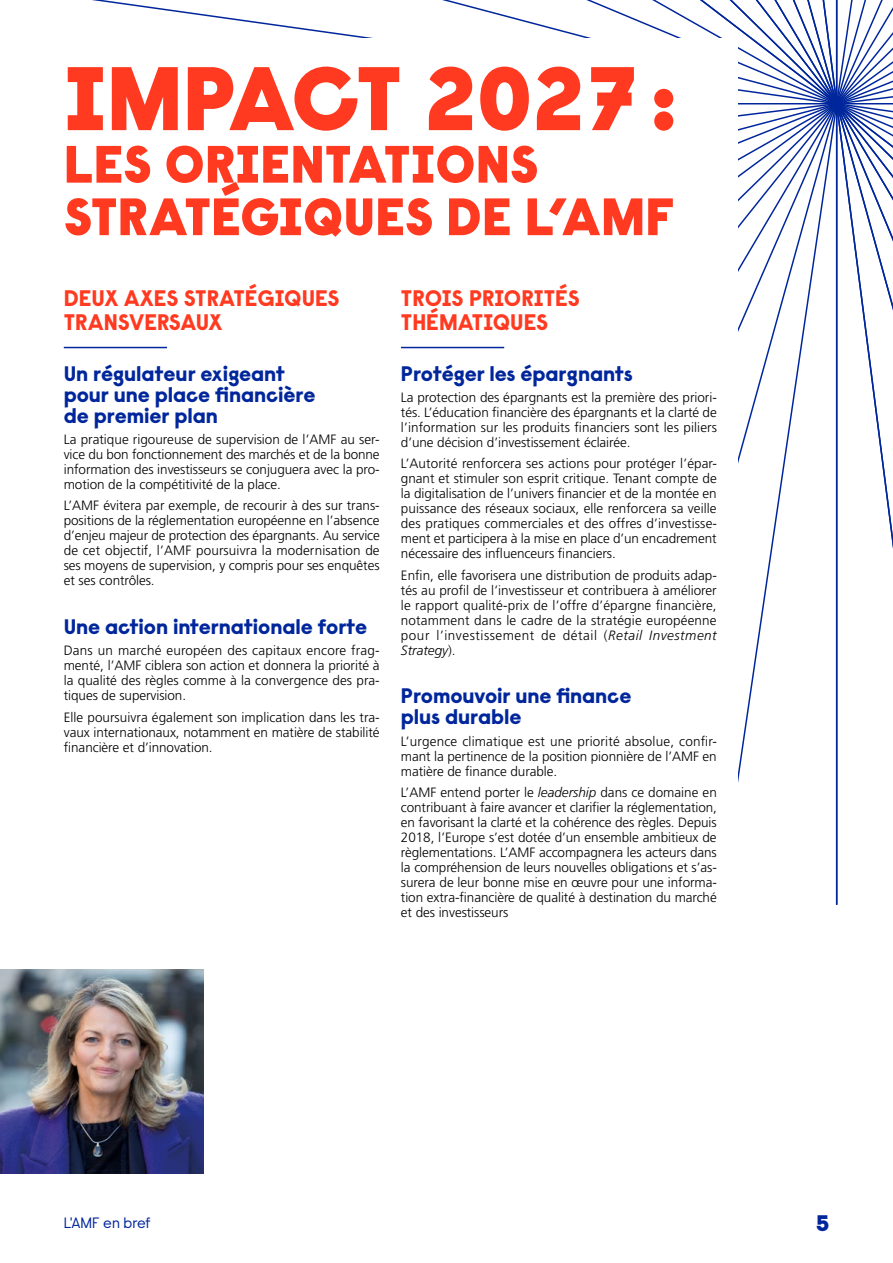
<style>
.page{position:relative;width:893px;height:1263px;background:#fff}
.page>*{position:absolute;margin:0;border:0;box-sizing:border-box;transform-origin:0 0}
.TITRE_PARTIE_PARTIE_1___BLEU_CIEL{font:90px "Raisonne Pro Poster";color:#ff3a20}
.TITRE_PARTIE_PARTIE_1___BLEU_CIEL-2{font:52.5px/52.5px "Raisonne Pro Poster";color:#ff3a20}
.SOUS_TITRE_PARTIE_1___BLEU_CIEL{font:800 22.5px/24px "Raisonne Pro";color:#ff3a20}
.t1{font:22.5px "Raisonne Pro Poster";color:#00269c}
.TEXTE_COURANT{font:800 21px/21px "Raisonne Pro";letter-spacing:-.005em;color:#00269c}
.t2{font:15px "Raisonne Pro";color:#00269c}
.TEXTE_COURANT-2{font:300 13.5px/15px "Frutiger LT Pro";letter-spacing:-.005em;color:#000;text-align:justify}
.s1{font-style:italic}
</style>
<div class="page">
<hr style="left:836px;top:0;width:1px;height:905px;background:#00269c">
<svg style="left:733px;top:0;width:160px;height:901px"></svg>
<div style="left:0;top:38px;width:737px;height:894px;background:#fff"></div>
<hr style="left:64px;top:347px;width:103px;height:1px;background:#00269c">
<hr style="left:401px;top:347px;width:103px;height:1px;background:#00269c">
<img style="left:0;top:970px;width:203px;height:203px">
<p class="TITRE_PARTIE_PARTIE_1___BLEU_CIEL" style="left:64px;top:34px;width:614px">IMPACT 2027:</p>
<p class="TITRE_PARTIE_PARTIE_1___BLEU_CIEL-2" style="left:64px;top:137px;width:612px">LES ORIENTATIONS<br>STRATÉGIQUES DE L’AMF</p>
<p class="SOUS_TITRE_PARTIE_1___BLEU_CIEL" style="left:64px;top:285px;width:277px">DEUX AXES STRATÉGIQUES<br>TRANSVERSAUX</p>
<p class="TEXTE_COURANT" style="left:64px;top:362px;width:253px">Un régulateur exigeant pour une place financière de premier plan</p>
<p class="TEXTE_COURANT-2" style="left:64px;top:432px;width:317px">La pratique rigoureuse de supervision de l’AMF au ser&shy;vice du bon fonctionnement des marchés et de la bonne information des investisseurs se conjuguera avec la pro&shy;motion de la compétitivité de la place.</p>
<p class="TEXTE_COURANT-2" style="left:64px;top:498px;width:318px">L’AMF évitera par exemple, de recourir à des sur trans&shy;positions de la réglementation européenne en l’absence d’enjeu majeur de protection des épargnants. Au service de cet objectif, l’AMF poursuivra la modernisation de ses moyens de supervision, y compris pour ses enquêtes et ses contrôles.</p>
<p class="TEXTE_COURANT" style="left:64px;top:616px;width:305px">Une action internationale forte</p>
<p class="TEXTE_COURANT-2" style="left:64px;top:643px;width:317px">Dans un marché européen des capitaux encore frag&shy;menté, l’AMF ciblera son action et donnera la priorité à la qualité des règles comme à la convergence des pra&shy;tiques de supervision.</p>
<p class="TEXTE_COURANT-2" style="left:64px;top:710px;width:317px">Elle poursuivra également son implication dans les tra&shy;vaux internationaux, notamment en matière de stabilité financière et d’innovation.</p>
<p class="SOUS_TITRE_PARTIE_1___BLEU_CIEL" style="left:401px;top:285px;width:180px">TROIS PRIORITÉS<br>THÉMATIQUES</p>
<p class="TEXTE_COURANT" style="left:401px;top:362px;width:233px">Protéger les épargnants</p>
<p class="TEXTE_COURANT-2" style="left:401px;top:390px;width:318px">La protection des épargnants est la première des priori&shy;tés. L’éducation financière des épargnants et la clarté de l’information sur les produits financiers sont les piliers d’une décision d’investissement éclairée.</p>
<p class="TEXTE_COURANT-2" style="left:401px;top:456px;width:317px">L’Autorité renforcera ses actions pour protéger l’épar&shy;gnant et stimuler son esprit critique. Tenant compte de la digitalisation de l’univers financier et de la montée en puissance des réseaux sociaux, elle renforcera sa veille des pratiques commerciales et des offres d’investisse&shy;ment et participera à la mise en place d’un encadrement nécessaire des influenceurs financiers.</p>
<p class="TEXTE_COURANT-2" style="left:401px;top:568px;width:317px">Enfin, elle favorisera une distribution de produits adap&shy;tés au profil de l’investisseur et contribuera à améliorer le rapport qualité-prix de l’offre d’épargne financière, notamment dans le cadre de la stratégie européenne pour l’investissement de détail (<span class="s1">Retail Investment Strategy</span>).</p>
<p class="TEXTE_COURANT" style="left:401px;top:685px;width:232px">Promouvoir une finance plus durable</p>
<p class="TEXTE_COURANT-2" style="left:401px;top:734px;width:317px">L’urgence climatique est une priorité absolue, confir&shy;mant la pertinence de la position pionnière de l’AMF en matière de finance durable.</p>
<p class="TEXTE_COURANT-2" style="left:401px;top:785px;width:317px">L’AMF entend porter le <span class="s1">leadership</span> dans ce domaine en contribuant à faire avancer et clarifier la réglementation, en favorisant la clarté et la cohérence des règles. Depuis 2018, l’Europe s’est dotée d’un ensemble ambitieux de règlementations. L’AMF accompagnera les acteurs dans la compréhension de leurs nouvelles obligations et s’as&shy;surera de leur bonne mise en œuvre pour une informa&shy;tion extra-financière de qualité à destination du marché et des investisseurs</p>
<p class="t2" style="left:64px;top:1213px;width:89px">L'AMF en bref</p>
<h3 class="t1" style="left:816px;top:1207px;width:15px">5</h3>
</div>
